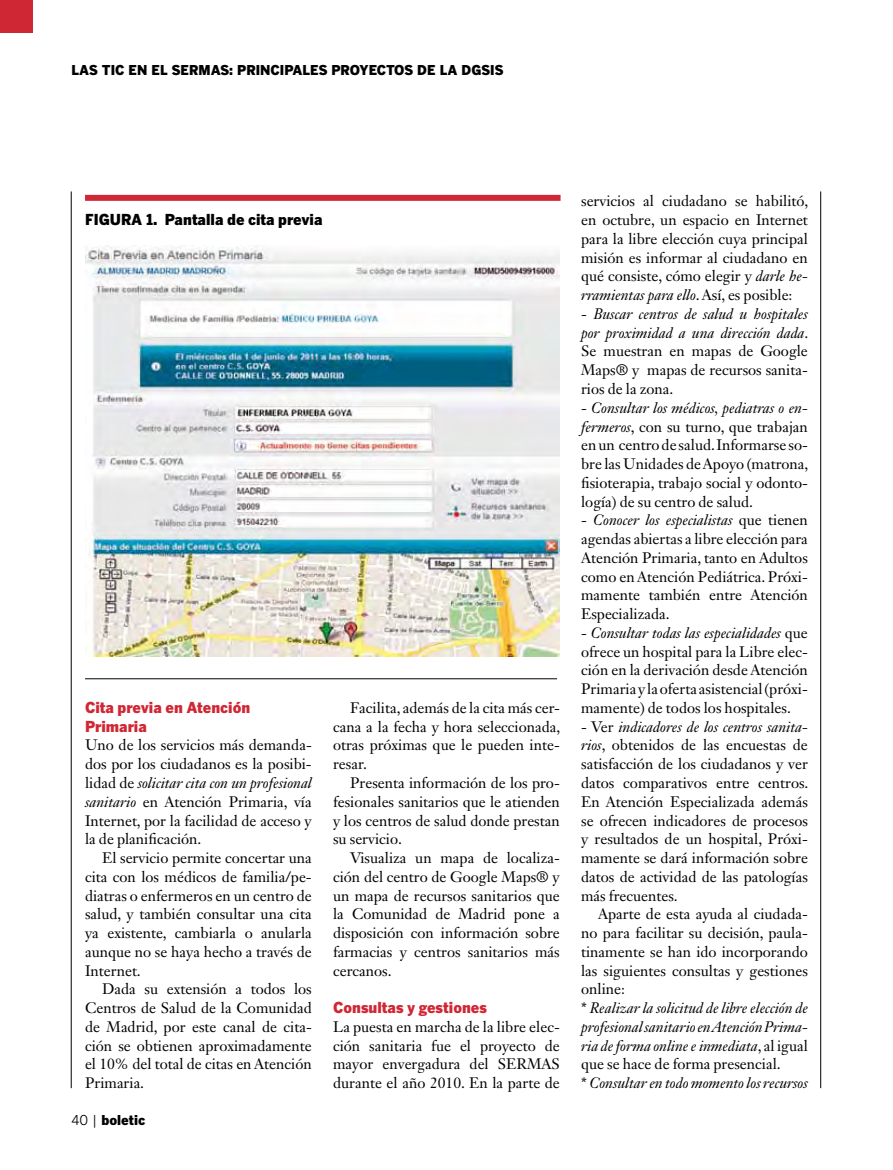
<style>
.page{position:relative;width:893px;height:1170px;background:#fff}
.page>*{position:absolute;margin:0;border:0;box-sizing:border-box;transform-origin:0 0}
.t1{font:15px/18.8px "Janson Text LT Std";color:#000;text-align:justify}
.t2{font:900 15px/18.8px "Benton Gothic";color:#d02734}
.t3{font:900 15px "Benton Gothic";color:#000}
.t4{font:900 13.5px "Benton Gothic";color:#000}
.s1{font-style:italic}
.s2{font-weight:400}
</style>
<div class="page">
<hr style="left:71px;top:191px;width:1px;height:897px;background:#000">
<hr style="left:820px;top:191px;width:1px;height:897px;background:#000">
<div style="left:0;top:0;width:33px;height:33px;background:#d02734"></div>
<img style="left:85px;top:247px;width:474px;height:409px">
<div style="left:85px;top:195px;width:476px;height:6px;background:#d02734"></div>
<hr style="left:85px;top:678px;width:472px;height:1px;background:#000">
<p class="t4" style="left:71px;top:61px;width:434px">LAS TIC EN EL SERMAS: PRINCIPALES PROYECTOS DE LA DGSIS</p>
<p class="t3" style="left:85px;top:210px;width:239px">FIGURA 1. Pantalla de cita previa</p>
<p class="t2" style="left:85px;top:697px;width:167px">Cita previa en Atención<br>Primaria</p>
<p class="t1" style="left:85px;top:735px;width:228px">Uno de los servicios más demanda&shy;dos por los ciudadanos es la posibi&shy;lidad de <span class="s1">solicitar cita con un profesional sanitario</span> en Atención Primaria, vía Internet, por la facilidad de acceso y la de planificación.</p>
<p class="t1" style="left:85px;top:848px;width:228px;text-indent:17px">El servicio permite concertar una cita con los médicos de familia/pe&shy;diatras o enfermeros en un centro de salud, y también consultar una cita ya existente, cambiarla o anularla aunque no se haya hecho a través de Internet.</p>
<p class="t1" style="left:85px;top:979px;width:228px;text-indent:17px">Dada su extensión a todos los Centros de Salud de la Comunidad de Madrid, por este canal de cita&shy;ción se obtienen aproximadamente el 10% del total de citas en Atención Primaria.</p>
<p class="t4" style="left:71px;top:1111px;width:75px"><span class="s2">40 |</span> boletic</p>
<p class="t1" style="left:333px;top:698px;width:229px;text-indent:17px">Facilita, además de la cita más cer&shy;cana a la fecha y hora seleccionada, otras próximas que le pueden inte&shy;resar.</p>
<p class="t1" style="left:333px;top:773px;width:228px;text-indent:17px">Presenta información de los pro&shy;fesionales sanitarios que le atienden y los centros de salud donde prestan su servicio.</p>
<p class="t1" style="left:333px;top:848px;width:228px;text-indent:17px">Visualiza un mapa de localiza&shy;ción del centro de Google Maps® y un mapa de recursos sanitarios que la Comunidad de Madrid pone a disposición con información sobre farmacias y centros sanitarios más cercanos.</p>
<p class="t2" style="left:333px;top:997px;width:155px">Consultas y gestiones</p>
<p class="t1" style="left:333px;top:1017px;width:228px">La puesta en marcha de la libre elec&shy;ción sanitaria fue el proyecto de mayor envergadura del SERMAS durante el año 2010. En la parte de</p>
<p class="t1" style="left:581px;top:192px;width:229px">servicios al ciudadano se habilitó, en octubre, un espacio en Internet para la libre elección cuya principal misión es informar al ciudadano en qué consiste, cómo elegir y <span class="s1">darle he&shy;rramientas para ello</span>. Así, es posible:</p>
<p class="t1" style="left:581px;top:304px;width:229px">- <span class="s1">Buscar centros de salud u hospitales por proximidad a una dirección dada</span>.<br>Se muestran en mapas de Google Maps® y mapas de recursos sanita&shy;rios de la zona.</p>
<p class="t1" style="left:581px;top:398px;width:229px">- <span class="s1">Consultar los médicos, pediatras o en&shy;fermeros</span>, con su turno, que trabajan en un centro de salud. Informarse so&shy;bre las Unidades de Apoyo (matrona, fisioterapia, trabajo social y odonto&shy;logía) de su centro de salud.</p>
<p class="t1" style="left:581px;top:510px;width:228px">- <span class="s1">Conocer los especialistas</span> que tienen agendas abiertas a libre elección para Atención Primaria, tanto en Adultos como en Atención Pediátrica. Próxi&shy;mamente también entre Atención Especializada.</p>
<p class="t1" style="left:581px;top:623px;width:228px">- <span class="s1">Consultar todas las especialidades</span> que ofrece un hospital para la Libre elec&shy;ción en la derivación desde Atención Primaria y la oferta asistencial (próxi&shy;mamente) de todos los hospitales.</p>
<p class="t1" style="left:581px;top:717px;width:229px">- Ver <span class="s1">indicadores de los centros sanita&shy;rios</span>, obtenidos de las encuestas de satisfacción de los ciudadanos y ver datos comparativos entre centros.<br>En Atención Especializada además se ofrecen indicadores de procesos y resultados de un hospital, Próxi&shy;mamente se dará información sobre datos de actividad de las patologías más frecuentes.</p>
<p class="t1" style="left:581px;top:904px;width:228px;text-align:left;text-indent:17px">Aparte de esta ayuda al ciudada&shy;no para facilitar su decisión, paula&shy;tinamente se han ido incorporando las siguientes consultas y gestiones online:<br>* <span class="s1">Realizar la solicitud de libre elección de profesional sanitario en Atención Prima&shy;ria de forma online e inmediata</span>, al igual que se hace de forma presencial.<br>* <span class="s1">Consultar en todo momento los recursos</span></p>
</div>
